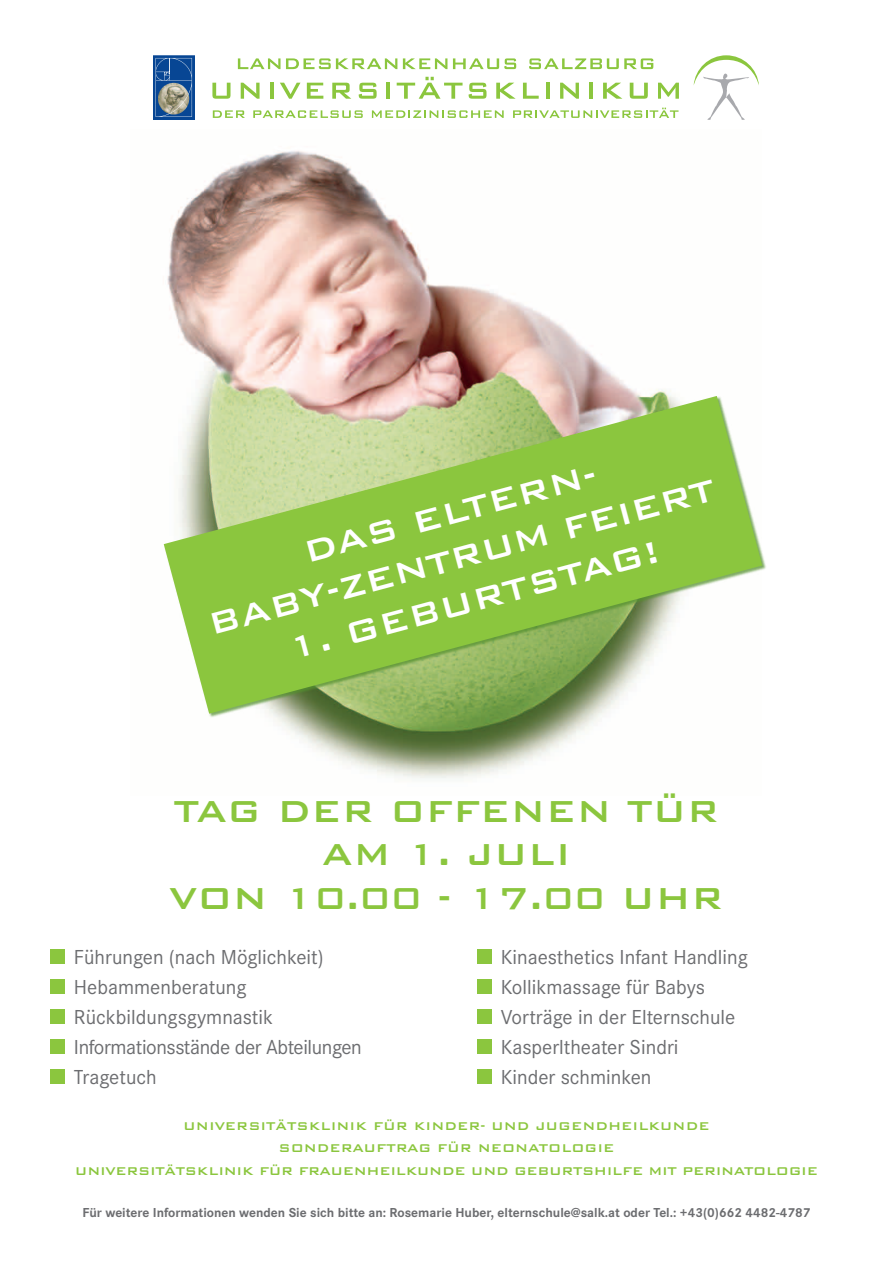
<style>
.page{position:relative;width:893px;height:1263px;background:#fff}
.page>*{position:absolute;margin:0;border:0;box-sizing:border-box;transform-origin:0 0}
.t1{font:500 40.5px "Bank Gothic BT";color:#8bc63e}
.t2{font:500 40.42px/45.1px "Bank Gothic BT";color:#fff}
.t3{font:21px/30px "Corporate S";color:#6c6d70}
.t4{font:500 15px/22.5px "Bank Gothic BT";letter-spacing:-.02em;color:#8bc63e;text-align:center}
.t5{font:700 13.5px "Corporate S";color:#6c6d70}
</style>
<div class="page">
<img style="left:163px;top:151px;width:508px;height:628px">
<svg style="left:164px;top:396px;width:598px;height:318px;background:#a6cc70"></svg>
<svg style="left:694px;top:55px;width:65px;height:65px"></svg>
<svg style="left:153px;top:55px;width:42px;height:65px"></svg>
<svg style="left:156px;top:58px;width:36px;height:59px;background:#517398"></svg>
<svg style="left:238px;top:58px;width:159px;height:11px"></svg>
<svg style="left:403px;top:58px;width:44px;height:11px"></svg>
<svg style="left:453px;top:58px;width:63px;height:11px"></svg>
<svg style="left:529px;top:58px;width:124px;height:11px"></svg>
<svg style="left:212px;top:83px;width:18px;height:16px"></svg>
<svg style="left:241px;top:83px;width:19px;height:16px"></svg>
<hr style="left:270px;top:83px;width:3px;height:16px;background:#8bc63e">
<svg style="left:280px;top:83px;width:20px;height:16px"></svg>
<svg style="left:307px;top:83px;width:16px;height:16px"></svg>
<svg style="left:332px;top:83px;width:19px;height:16px"></svg>
<svg style="left:359px;top:83px;width:18px;height:16px"></svg>
<hr style="left:386px;top:83px;width:4px;height:16px;background:#8bc63e">
<svg style="left:397px;top:77px;width:66px;height:22px"></svg>
<svg style="left:469px;top:83px;width:17px;height:16px"></svg>
<svg style="left:496px;top:83px;width:20px;height:16px"></svg>
<svg style="left:523px;top:83px;width:16px;height:16px"></svg>
<hr style="left:546px;top:83px;width:4px;height:16px;background:#8bc63e">
<svg style="left:560px;top:83px;width:19px;height:16px"></svg>
<hr style="left:589px;top:83px;width:4px;height:16px;background:#8bc63e">
<svg style="left:603px;top:83px;width:19px;height:16px"></svg>
<svg style="left:630px;top:83px;width:18px;height:16px"></svg>
<svg style="left:658px;top:83px;width:21px;height:16px"></svg>
<svg style="left:213px;top:110px;width:32px;height:8px"></svg>
<svg style="left:253px;top:110px;width:110px;height:8px"></svg>
<svg style="left:372px;top:110px;width:132px;height:8px"></svg>
<svg style="left:513px;top:108px;width:165px;height:10px"></svg>
<div style="left:50px;top:949px;width:15px;height:15px;background:#8bc63e"></div>
<div style="left:50px;top:979px;width:15px;height:15px;background:#8bc63e"></div>
<div style="left:50px;top:1009px;width:15px;height:15px;background:#8bc63e"></div>
<div style="left:50px;top:1039px;width:15px;height:15px;background:#8bc63e"></div>
<div style="left:50px;top:1069px;width:15px;height:15px;background:#8bc63e"></div>
<div style="left:477px;top:949px;width:15px;height:15px;background:#8bc63e"></div>
<div style="left:477px;top:979px;width:15px;height:15px;background:#8bc63e"></div>
<div style="left:477px;top:1009px;width:15px;height:15px;background:#8bc63e"></div>
<div style="left:477px;top:1039px;width:15px;height:15px;background:#8bc63e"></div>
<div style="left:477px;top:1069px;width:15px;height:15px;background:#8bc63e"></div>
<svg style="left:613px;top:542px;width:44px;height:31px"></svg>
<h2 class="t2" style="left:191px;top:559px;width:459px;text-indent:111px;rotate:-15deg">DAS ELTERN-<br>BABY-ZENTRUM fe iert</h2>
<h2 class="t2" style="left:282px;top:628px;width:116px;rotate:-15deg">1. geburtsta</h2>
<h1 class="t1" style="left:174px;top:789px;width:547px">TAG DER OFFENEN TÜR</h1>
<h1 class="t1" style="left:322px;top:833px;width:251px">AM 1. Juli</h1>
<h1 class="t1" style="left:169px;top:876px;width:59px">von</h1>
<h1 class="t1" style="left:283px;top:876px;width:434px">10.00 - 17.00 Uhr</h1>
<p class="t3" style="left:74px;top:942px;width:289px">Führungen (nach Möglichkeit)<br>Hebammenberatung<br>Rückbildungsgymnastik<br>Informationsstände der Abteilungen<br>Tragetuch</p>
<p class="t3" style="left:501px;top:942px;width:249px">Kinaesthetics Infant Handling<br>Kollikmassage für Babys<br>Vorträge in der Elternschule<br>Kasperltheater Sindri<br>Kinder schminken</p>
<p class="t4" style="left:75px;top:1114px;width:744px">UNIVERSITÄTSKLI NI K FÜR KI NDER- UND JUGENDH EI LKUNDE<br>SONDERAUFTRAG FÜR NEONATOLOGI E<br>UNIVERSITÄTSKLI NI K FÜR FRAUENH EI LKUNDE UND G EBURTSHI LFE MIT PERI NATOLOGI E</p>
<p class="t5" style="left:82px;top:1205px;width:730px">Für weitere Informationen wenden Sie sich bitte an: Rosemarie Huber, elternschule@salk.at oder Tel.: +43(0)662 4482-4787</p>
</div>
